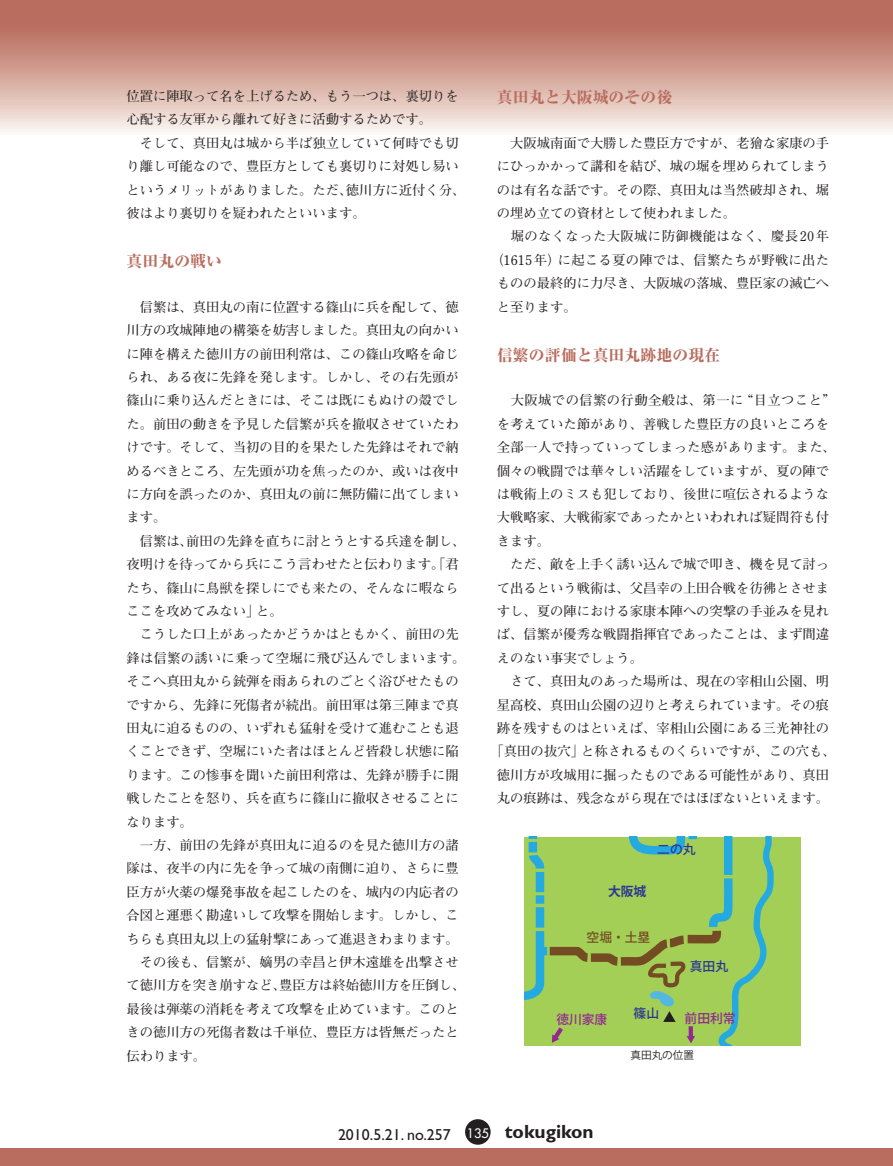
<style>
.page{position:relative;width:893px;height:1166px;background:#fff}
.page>*{position:absolute;margin:0;border:0;box-sizing:border-box;transform-origin:0 0}
.ノーマル{font:700 19.2px "Gill Sans";color:#231f20}
.城小見出し{font:800 15.9px "Ryumin Pro";color:#b96d5f}
.ノーマル-2{font:15.9px "Gill Sans";color:#231f20}
.寄稿本文{font:700 13.35px/23.4px "Futo Min A101 Pro";color:#231f20}
.寄稿本文-2{font:700 13.35px "Futo Min A101 Pro";letter-spacing:.025em;color:#231f20}
.寄稿本文-3{font:700 13.35px "Futo Min A101 Pro";letter-spacing:.035em;color:#231f20}
.t1{font:500 12.75px "Koz Go Pro";color:#2c3691}
.t2{font:500 12.75px "Koz Go Pro";color:#93298e}
.t3{font:500 12.75px "Koz Go Pro";color:#744c24}
.ノーマル-3{font:12.75px "Futura";color:#fff}
.t4{font:700 12.75px "Koz Go Pro";color:#2c3691}
.キャプション{font:10.65px "Koz Go Pro";color:#231f20}
</style>
<div class="page">
<div style="left:465px;top:1118px;width:26px;height:26px;background:#231f20;border-radius:50%"></div>
<div style="left:0;top:0;width:893px;height:26px;background:#b96d5f"></div>
<div style="left:0;top:26px;width:893px;height:110px;background:linear-gradient(to bottom,#b66957,#faf5f0)"></div>
<div style="left:0;top:1148px;width:893px;height:17px;background:#b96d5f"></div>
<div style="left:524px;top:836px;width:277px;height:209px;background:#a3cf57"></div>
<svg style="left:524px;top:836px;width:253px;height:208px"></svg>
<p class="寄稿本文" style="left:126px;top:83px;width:334px">位置に陣取って名を上げるため、もう一つは、裏切りを心配する友軍から離れて好きに活動するためです。</p>
<p class="寄稿本文" style="left:126px;top:129px;width:340px;text-indent:13px">そして、真田丸は城から半ば独立していて何時でも切り離し可能なので、豊臣方としても裏切りに対処し易いというメリットがありました。ただ、徳川方に近付く分、彼はより裏切りを疑われたといいます。</p>
<p class="城小見出し" style="left:126px;top:249px;width:97px">真田丸の戦い</p>
<p class="寄稿本文" style="left:126px;top:293px;width:334px;text-align:justify">　信繁は、真田丸の南に位置する篠山に兵を配して、徳川方の攻城陣地の構築を妨害しました。真田丸の向かいに陣を構えた徳川方の前田利常は、この篠山攻略を命じられ、ある夜に先鋒を発します。しかし、その右先頭が篠山に乗り込んだときには、そこは既にもぬけの殻でした。前田の動きを予見した信繁が兵を撤収させていたわけです。そして、当初の目的を果たした先鋒はそれで納めるべきところ、左先頭が功を焦ったのか、或いは夜中に方向を誤ったのか、真田丸の前に無防備に出てしまいます。</p>
<p class="寄稿本文" style="left:126px;top:527px;width:340px">　信繁は、前田の先鋒を直ちに討とうとする兵達を制し、夜明けを待ってから兵にこう言わせたと伝わります。「君たち、篠山に鳥獣を探しにでも来たの、そんなに暇ならここを攻めてみない」と。</p>
<p class="寄稿本文" style="left:126px;top:621px;width:340px">　こうした口上があったかどうかはともかく、前田の先鋒は信繁の誘いに乗って空堀に飛び込んでしまいます。そこへ真田丸から銃弾を雨あられのごとく浴びせたものですから、先鋒に死傷者が続出。前田軍は第三陣まで真田丸に迫るものの、いずれも猛射を受けて進むことも退くことできず、空堀にいた者はほとんど皆殺し状態に陥ります。この惨事を聞いた前田利常は、先鋒が勝手に開戦したことを怒り、兵を直ちに篠山に撤収させることになります。</p>
<p class="寄稿本文" style="left:126px;top:831px;width:334px;text-align:justify">　一方、前田の先鋒が真田丸に迫るのを見た徳川方の諸隊は、夜半の内に先を争って城の南側に迫り、さらに豊臣方が火薬の爆発事故を起こしたのを、城内の内応者の合図と運悪く勘違いして攻撃を開始します。しかし、こちらも真田丸以上の猛射撃にあって進退きわまります。</p>
<p class="寄稿本文" style="left:126px;top:948px;width:340px">　その後も、信繁が、嫡男の幸昌と伊木遠雄を出撃させて徳川方を突き崩すなど、豊臣方は終始徳川方を圧倒し、最後は弾薬の消耗を考えて攻撃を止めています。このときの徳川方の死傷者数は千単位、豊臣方は皆無だったと伝わります。</p>
<p class="城小見出し" style="left:497px;top:85px;width:177px">真田丸と大阪城のその後</p>
<p class="寄稿本文" style="left:497px;top:129px;width:334px;text-align:justify">　大阪城南面で大勝した豊臣方ですが、老獪な家康の手にひっかかって講和を結び、城の堀を埋められてしまうのは有名な話です。その際、真田丸は当然破却され、堀の埋め立ての資材として使われました。</p>
<p class="寄稿本文-3" style="left:497px;top:226px;width:334px">　堀のなくなった大阪城に防御機能はなく、慶長20年</p>
<p class="寄稿本文-2" style="left:490px;top:249px;width:340px">（1615年）に起こる夏の陣では、信繁たちが野戦に出た</p>
<p class="寄稿本文" style="left:497px;top:270px;width:334px">ものの最終的に力尽き、大阪城の落城、豊臣家の滅亡へ</p>
<p class="寄稿本文" style="left:497px;top:293px;width:81px">と至ります。</p>
<p class="城小見出し" style="left:497px;top:342px;width:225px">信繁の評価と真田丸跡地の現在</p>
<p class="寄稿本文" style="left:497px;top:387px;width:340px">　大阪城での信繁の行動全般は、第一に“目立つこと”を考えていた節があり、善戦した豊臣方の良いところを全部一人で持っていってしまった感があります。また、個々の戦闘では華々しい活躍をしていますが、夏の陣では戦術上のミスも犯しており、後世に喧伝されるような大戦略家、大戦術家であったかといわれれば疑問符も付きます。</p>
<p class="寄稿本文" style="left:497px;top:550px;width:334px;text-align:justify">　ただ、敵を上手く誘い込んで城で叩き、機を見て討って出るという戦術は、父昌幸の上田合戦を彷彿とさせますし、夏の陣における家康本陣への突撃の手並みを見れば、信繁が優秀な戦闘指揮官であったことは、まず間違えのない事実でしょう。</p>
<p class="寄稿本文" style="left:490px;top:667px;width:347px;text-align:center">　さて、真田丸のあった場所は、現在の宰相山公園、明星高校、真田山公園の辺りと考えられています。その痕跡を残すものはといえば、宰相山公園にある三光神社の「真田の抜穴」と称されるものくらいですが、この穴も、徳川方が攻城用に掘ったものである可能性があり、真田丸の痕跡は、残念ながら現在ではほぼないといえます。</p>
<p class="t1" style="left:657px;top:840px;width:40px">二の丸</p>
<p class="t4" style="left:608px;top:883px;width:40px">大阪城</p>
<p class="t3" style="left:587px;top:929px;width:65px">空堀・土塁</p>
<p class="t1" style="left:690px;top:958px;width:40px">真田丸</p>
<p class="t2" style="left:556px;top:1010px;width:53px">徳川家康</p>
<p class="t1" style="left:634px;top:1004px;width:27px">篠山</p>
<p class="t2" style="left:685px;top:1009px;width:53px">前田利常</p>
<p class="キャプション" style="left:630px;top:1047px;width:65px">真田丸の位置</p>
<p class="ノーマル-2" style="left:338px;top:1124px;width:114px">2010.5.21. no.257</p>
<p class="ノーマル-3" style="left:467px;top:1124px;width:24px">135</p>
<p class="ノーマル" style="left:505px;top:1120px;width:90px">tokugikon</p>
</div>
